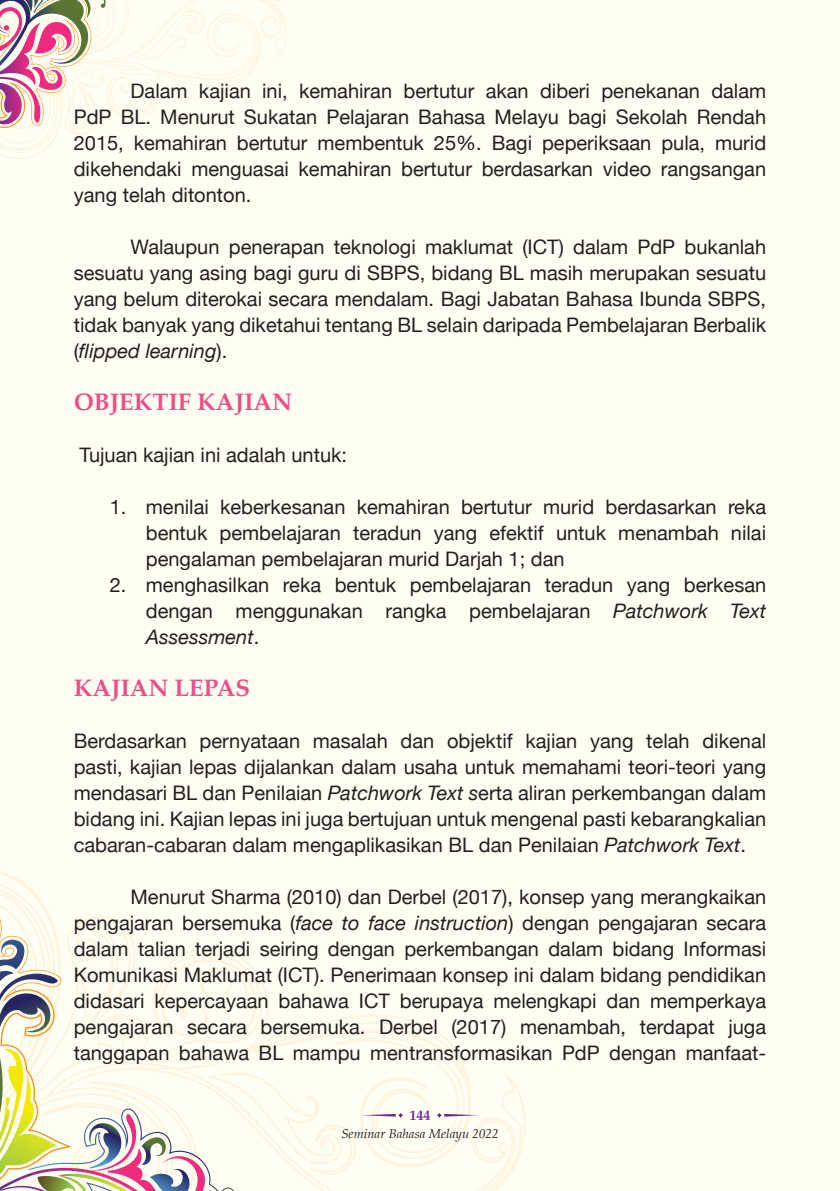
<style>
.page{position:relative;width:840px;height:1191px;background:#fff}
.page>*{position:absolute;margin:0;border:0;box-sizing:border-box;transform-origin:0 0}
.t1{font:700 24px "Palatino";color:#ef4e84}
.t2{font:20px/26px "Helvetica Neue";color:#231f20;text-align:justify}
.t3{font:700 14px "Palatino";color:#662d91}
.t4{font:italic 13px "Palatino";color:#231f20}
.s1{font-style:italic}
</style>
<div class="page">
<div style="left:0;top:0;width:839px;height:1191px;background:#fffef3"></div>
<svg style="left:0;top:0;width:287px;height:159px"></svg>
<svg style="left:0;top:871px;width:515px;height:320px"></svg>
<p class="t2" style="left:74px;top:79px;width:693px;text-indent:57px">Dalam kajian ini, kemahiran bertutur akan diberi penekanan dalam PdP BL. Menurut Sukatan Pelajaran Bahasa Melayu bagi Sekolah Rendah 2015, kemahiran bertutur membentuk 25%. Bagi peperiksaan pula, murid dikehendaki menguasai kemahiran bertutur berdasarkan video rangsangan yang telah ditonton.</p>
<p class="t2" style="left:74px;top:235px;width:693px;text-indent:57px">Walaupun penerapan teknologi maklumat (ICT) dalam PdP bukanlah sesuatu yang asing bagi guru di SBPS, bidang BL masih merupakan sesuatu yang belum diterokai secara mendalam. Bagi Jabatan Bahasa Ibunda SBPS, tidak banyak yang diketahui tentang BL selain daripada Pembelajaran Berbalik (<span class="s1">flipped learning</span>).</p>
<p class="t1" style="left:74px;top:381px;width:220px">OBJEKTIF KAJIAN</p>
<p class="t2" style="left:79px;top:443px;width:269px">Tujuan kajian ini adalah untuk:</p>
<p class="t2" style="left:146px;top:495px;width:621px;text-indent:-36px">1. menilai keberkesanan kemahiran bertutur murid berdasarkan reka bentuk pembelajaran teradun yang efektif untuk menambah nilai pengalaman pembelajaran murid Darjah 1; dan</p>
<p class="t2" style="left:146px;top:573px;width:621px;text-indent:-36px">2. menghasilkan reka bentuk pembelajaran teradun yang berkesan dengan menggunakan rangka pembelajaran <span class="s1">Patchwork Text Assessment</span>.</p>
<p class="t1" style="left:74px;top:667px;width:178px">KAJIAN LEPAS</p>
<p class="t2" style="left:74px;top:729px;width:693px">Berdasarkan pernyataan masalah dan objektif kajian yang telah dikenal pasti, kajian lepas dijalankan dalam usaha untuk memahami teori-teori yang mendasari BL dan Penilaian <span class="s1">Patchwork Text s</span>erta aliran perkembangan dalam bidang ini. Kajian lepas ini juga bertujuan untuk mengenal pasti kebarangkalian cabaran-cabaran dalam mengaplikasikan BL dan Penilaian <span class="s1">Patchwork Text</span>.</p>
<p class="t2" style="left:74px;top:885px;width:693px;text-indent:57px">Menurut Sharma (2010) dan Derbel (2017), konsep yang merangkaikan pengajaran bersemuka (<span class="s1">face to face instruction</span>) dengan pengajaran secara dalam talian terjadi seiring dengan perkembangan dalam bidang Informasi Komunikasi Maklumat (ICT). Penerimaan konsep ini dalam bidang pendidikan didasari kepercayaan bahawa ICT berupaya melengkapi dan memperkaya pengajaran secara bersemuka. Derbel (2017) menambah, terdapat juga tanggapan bahawa BL mampu mentransformasikan PdP dengan manfaat-</p>
<p class="t3" style="left:409px;top:1103px;width:22px">144</p>
<p class="t4" style="left:341px;top:1122px;width:159px">Seminar Bahasa Melayu 2022</p>
</div>
